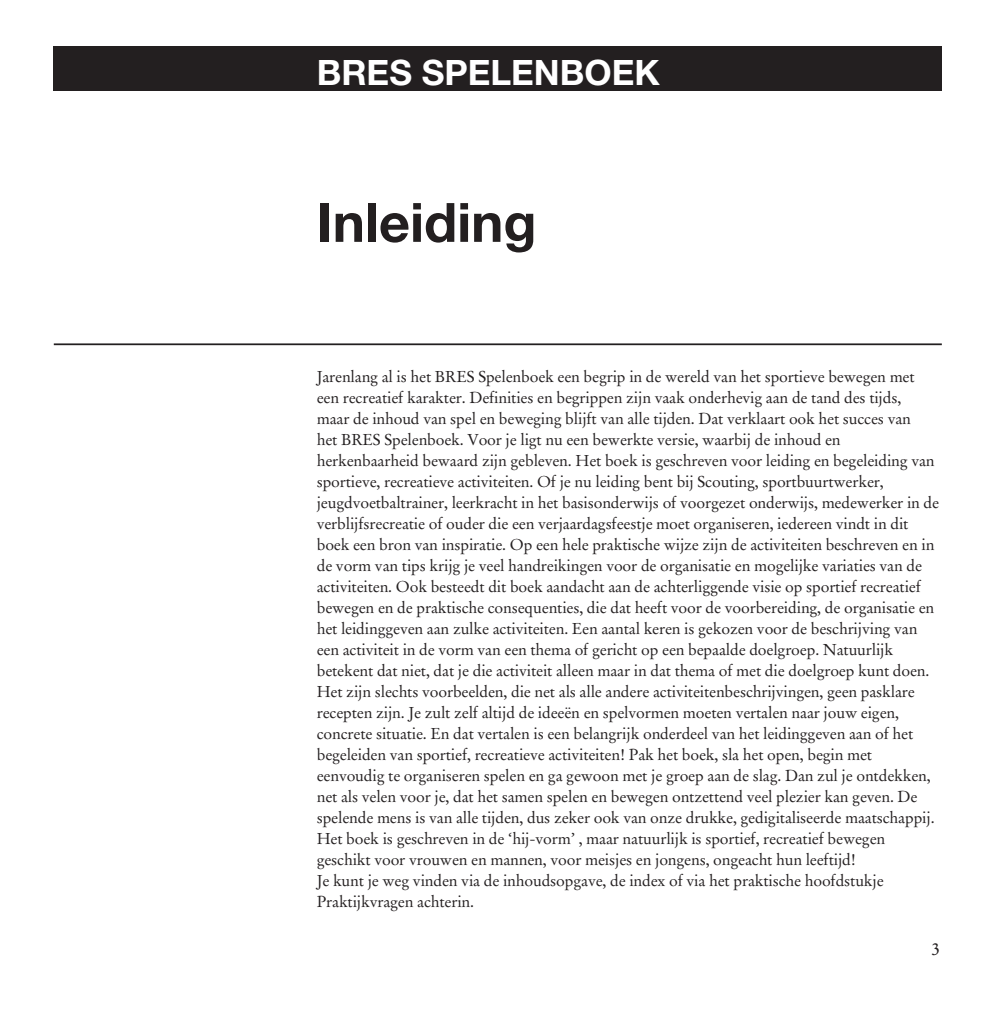
<style>
.page{position:relative;width:998px;height:1009px;background:#fff}
.page>*{position:absolute;margin:0;border:0;box-sizing:border-box;transform-origin:0 0}
.t1{font:700 54.25px "Helvetica Neue LT Std";color:#231f20}
.t2{font:700 35px "Helvetica Neue LT Std";color:#fff}
.t3{font:17.5px "Stempel Garamond";color:#231f20}
.t4{font:15.75px/21px "Stempel Garamond";letter-spacing:-.01em;color:#231f20}
</style>
<div class="page">
<div style="left:54px;top:46px;width:888px;height:45px;background:#231f20"></div>
<hr style="left:54px;top:343px;width:888px;height:2px;background:#231f20">
<h2 class="t2" style="left:317px;top:51px;width:344px">BRES SPELENBOEK</h2>
<h1 class="t1" style="left:317px;top:189px;width:221px">Inleiding</h1>
<p class="t4" style="left:317px;top:366px;width:624px">Jarenlang al is het BRES Spelenboek een begrip in de wereld van het sportieve bewegen met een recreatief karakter. Definities en begrippen zijn vaak onderhevig aan de tand des tijds,<br>maar de inhoud van spel en beweging blijft van alle tijden. Dat verklaart ook het succes van<br>het BRES Spelenboek. Voor je ligt nu een bewerkte versie, waarbij de inhoud en herkenbaarheid bewaard zijn gebleven. Het boek is geschreven voor leiding en begeleiding van sportieve, recreatieve activiteiten. Of je nu leiding bent bij Scouting, sportbuurtwerker, jeugdvoetbaltrainer, leerkracht in het basisonderwijs of voorgezet onderwijs, medewerker in de verblijfsrecreatie of ouder die een verjaardagsfeestje moet organiseren, iedereen vindt in dit boek een bron van inspiratie. Op een hele praktische wijze zijn de activiteiten beschreven en in de vorm van tips krijg je veel handreikingen voor de organisatie en mogelijke variaties van de activiteiten. Ook besteedt dit boek aandacht aan de achterliggende visie op sportief recreatief bewegen en de praktische consequenties, die dat heeft voor de voorbereiding, de organisatie en het leidinggeven aan zulke activiteiten. Een aantal keren is gekozen voor de beschrijving van een activiteit in de vorm van een thema of gericht op een bepaalde doelgroep. Natuurlijk betekent dat niet, dat je die activiteit alleen maar in dat thema of met die doelgroep kunt doen.<br>Het zijn slechts voorbeelden, die net als alle andere activiteitenbeschrijvingen, geen pasklare recepten zijn. Je zult zelf altijd de ideeën en spelvormen moeten vertalen naar jouw eigen, concrete situatie. En dat vertalen is een belangrijk onderdeel van het leidinggeven aan of het begeleiden van sportief, recreatieve activiteiten! Pak het boek, sla het open, begin met eenvoudig te organiseren spelen en ga gewoon met je groep aan de slag. Dan zul je ontdekken, net als velen voor je, dat het samen spelen en bewegen ontzettend veel plezier kan geven. De spelende mens is van alle tijden, dus zeker ook van onze drukke, gedigitaliseerde maatschappij.<br>Het boek is geschreven in de ‘hij-vorm’ , maar natuurlijk is sportief, recreatief bewegen geschikt voor vrouwen en mannen, voor meisjes en jongens, ongeacht hun leeftijd!<br>Je kunt je weg vinden via de inhoudsopgave, de index of via het praktische hoofdstukje Praktijkvragen achterin.</p>
<p class="t3" style="left:931px;top:938px;width:10px">3</p>
</div>
